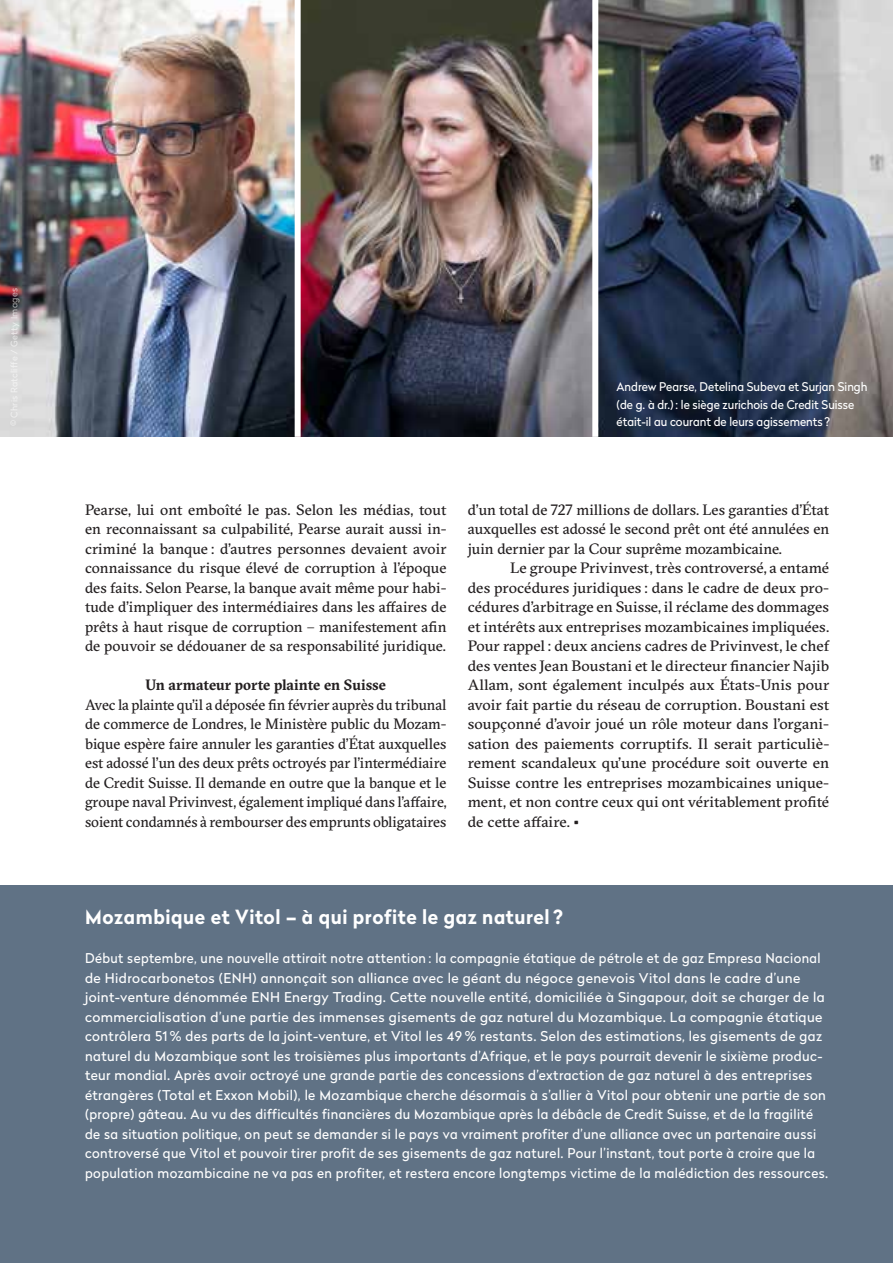
<style>
.page{position:relative;width:893px;height:1263px;background:#fff}
.page>*{position:absolute;margin:0;border:0;box-sizing:border-box;transform-origin:0 0}
.t1{font:700 19.5px "Radikal";letter-spacing:.03em;color:#fff}
.t2{font:15px/19.5px "GT Sectra";color:#231f20;text-align:justify}
.t3{font:700 15px "GT Sectra";letter-spacing:.005em;color:#231f20}
.t4{font:13.5px/19.5px "Radikal";letter-spacing:.03em;color:#fff;scale:.96 1}
.t5{font:12px/17.7px "Radikal";color:#fff;scale:.96 1}
</style>
<div class="page">
<div style="left:0;top:885px;width:893px;height:378px;background:#607285"></div>
<img style="left:0;top:0;width:893px;height:437px">
<div style="left:592px;top:0;width:6px;height:437px;background:#fff"></div>
<div style="left:295px;top:0;width:6px;height:437px;background:#fff"></div>
<p class="t5" style="left:617px;top:377px;width:263px">Andrew Pearse, Detelina Subeva et Surjan Singh (de g. à dr.) : le siège zurichois de Credit Suisse était-il au courant de leurs agissements ?</p>
<p class="t2" style="left:85px;top:500px;width:363px">Pearse, lui ont emboîté le pas. Selon les médias, tout en reconnaissant sa culpabilité, Pearse aurait aussi in&shy;criminé la banque : d’autres personnes devaient avoir connaissance du risque élevé de corruption à l’époque des faits. Selon Pearse, la banque avait même pour habi&shy;tude d’impliquer des intermédiaires dans les affaires de prêts à haut risque de corruption – manifestement afin de pouvoir se dédouaner de sa responsabilité juridique.</p>
<p class="t3" style="left:145px;top:675px;width:242px">Un armateur porte plainte en Suisse</p>
<p class="t2" style="left:85px;top:695px;width:363px">Avec la plainte qu’il a déposée fin février auprès du tribunal de commerce de Londres, le Ministère public du Mozam&shy;bique espère faire annuler les garanties d’État auxquelles est adossé l’un des deux prêts octroyés par l’intermédiaire de Credit Suisse. Il demande en outre que la banque et le groupe naval Privinvest, également impliqué dans l’affaire, soient condamnés à rembourser des emprunts obligataires</p>
<p class="t2" style="left:468px;top:500px;width:363px">d’un total de 727 millions de dollars. Les garanties d’État auxquelles est adossé le second prêt ont été annulées en juin dernier par la Cour suprême mozambicaine.</p>
<p class="t2" style="left:468px;top:558px;width:363px;text-indent:43px">Le groupe Privinvest, très controversé, a entamé des procédures juridiques : dans le cadre de deux pro&shy;cédures d’arbitrage en Suisse, il réclame des dommages et intérêts aux entreprises mozambicaines impliquées.<br>Pour rappel : deux anciens cadres de Privinvest, le chef des ventes Jean Boustani et le directeur financier Najib Allam, sont également inculpés aux États-Unis pour avoir fait partie du réseau de corruption. Boustani est soupçonné d’avoir joué un rôle moteur dans l’organi&shy;sation des paiements corruptifs. Il serait particuliè&shy;rement scandaleux qu’une procédure soit ouverte en Suisse contre les entreprises mozambicaines unique&shy;ment, et non contre ceux qui ont véritablement profité de cette affaire.</p>
<h1 class="t1" style="left:85px;top:903px;width:480px">Mozambique et Vitol – à qui profite le gaz naturel ?</h1>
<p class="t4" style="left:85px;top:948px;width:776px">Début septembre, une nouvelle attirait notre attention : la compagnie étatique de pétrole et de gaz Empresa Nacional de Hidrocarbonetos (ENH) annonçait son alliance avec le géant du négoce genevois Vitol dans le cadre d’une joint-venture dénommée ENH Energy Trading. Cette nouvelle entité, domiciliée à Singapour, doit se charger de la commercialisation d’une partie des immenses gisements de gaz naturel du Mozambique. La compagnie étatique contrôlera 51 % des parts de la joint-venture, et Vitol les 49 % restants. Selon des estimations, les gisements de gaz naturel du Mozambique sont les troisièmes plus importants d’Afrique, et le pays pourrait devenir le sixième produc&shy;teur mondial. Après avoir octroyé une grande partie des concessions d’extraction de gaz naturel à des entreprises étrangères (Total et Exxon Mobil), le Mozambique cherche désormais à s’allier à Vitol pour obtenir une partie de son (propre) gâteau. Au vu des difficultés financières du Mozambique après la débâcle de Credit Suisse, et de la fragilité de sa situation politique, on peut se demander si le pays va vraiment profiter d’une alliance avec un partenaire aussi controversé que Vitol et pouvoir tirer profit de ses gisements de gaz naturel. Pour l’instant, tout porte à croire que la population mozambicaine ne va pas en profiter, et restera encore longtemps victime de la malédiction des ressources.</p>
</div>
